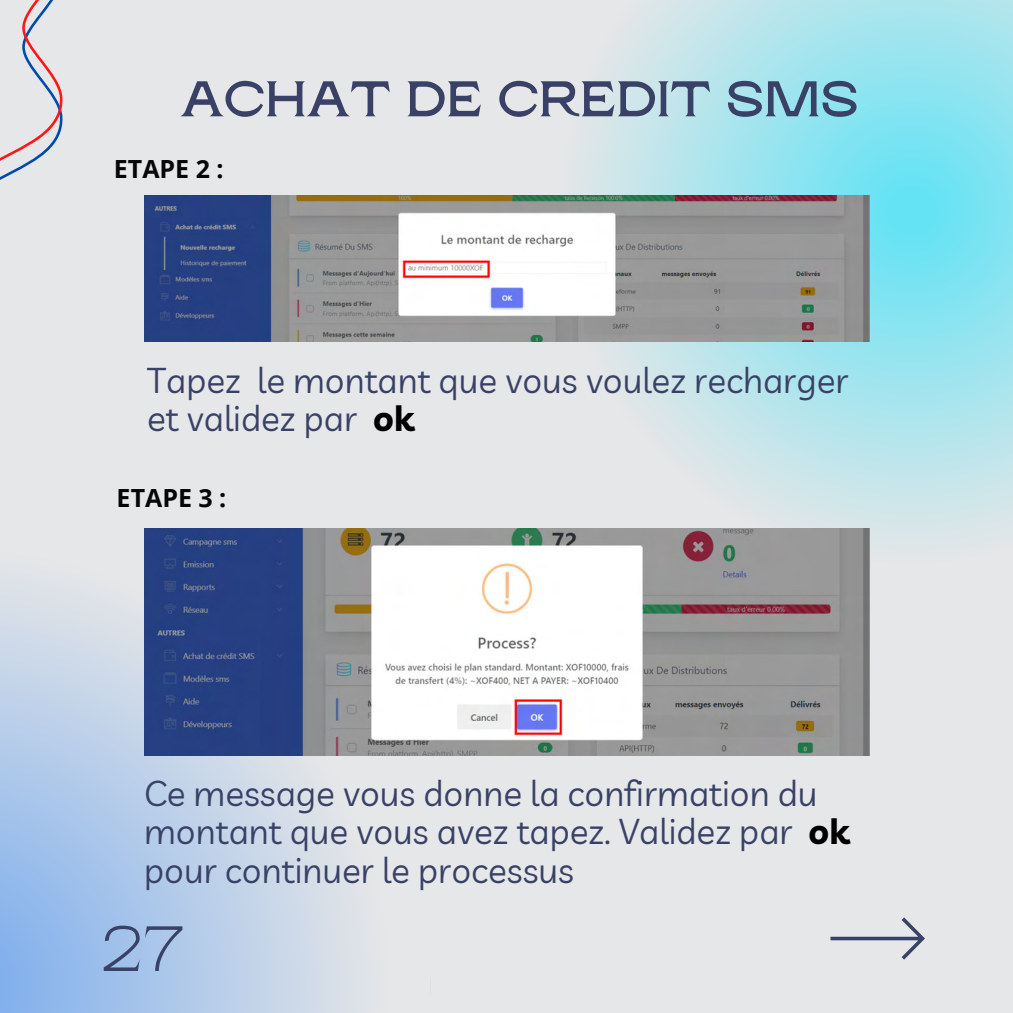
<style>
.page{position:relative;width:1013px;height:1013px;background:#fff}
.page>*{position:absolute;margin:0;border:0;box-sizing:border-box;transform-origin:0 0}
.t1{font:300 63.75px "Rasputin";color:#394266}
.t2{font:700 50px "Rasputin";letter-spacing:.005em;color:#394266}
.t3{font:35px/38.4px "Livvic";color:#394266}
.t4{font:700 25px "Open Sans";color:#060606}
.s1{font-weight:700;color:#000}
</style>
<div class="page">
<div style="left:0;top:0;width:1012px;height:1012px;background:#e6e7e8"></div>
<svg style="left:526px;top:0;width:486px;height:595px"></svg>
<svg style="left:0;top:591px;width:430px;height:421px"></svg>
<svg style="left:830px;top:917px;width:95px;height:42px"></svg>
<svg style="left:0;top:0;width:63px;height:180px"></svg>
<img style="left:144px;top:195px;width:725px;height:146px">
<img style="left:144px;top:528px;width:725px;height:227px">
<h2 class="t2" style="left:180px;top:72px;width:679px">ACHAT DE CREDIT SMS</h2>
<p class="t4" style="left:114px;top:151px;width:111px">ETAPE 2 :</p>
<p class="t3" style="left:147px;top:360px;width:703px">Tapez le montant que vous voulez recharger et validez par <span class="s1">ok</span></p>
<p class="t4" style="left:117px;top:480px;width:111px">ETAPE 3 :</p>
<p class="t3" style="left:144px;top:773px;width:706px">Ce message vous donne la confirmation du montant que vous avez tapez. Validez par <span class="s1">ok </span>pour continuer le processus</p>
<h1 class="t1" style="left:101px;top:913px;width:84px">27</h1>
</div>
